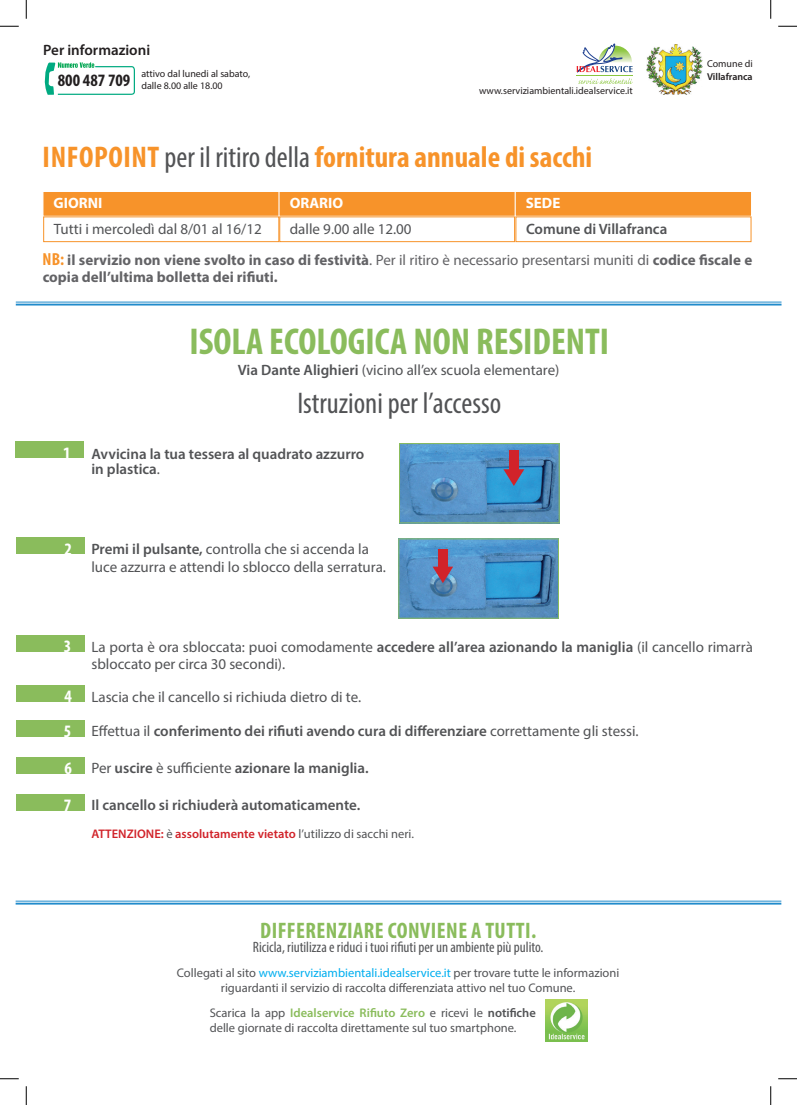
<style>
.page{position:relative;width:797px;height:1105px;background:#fff}
.page>*{position:absolute;margin:0;border:0;box-sizing:border-box;transform-origin:0 0}
.t1{font:700 condensed 37.5px "Myriad Pro";color:#8abc5c}
.t2{font:700 condensed 30px "Myriad Pro";color:#f7932a}
.t3{font:condensed 30px "Myriad Pro";color:#525355}
.t4{font:700 condensed 22.5px "Myriad Pro";letter-spacing:.02em;color:#8abc5c}
.t5{font:700 condensed 17.5px/37.1px "Myriad Pro";color:#fff;text-align:justify}
.t6{font:700 condensed 17.38px "Myriad Pro";color:#231f20}
.t7{font:15px/17.5px "Myriad Pro";color:#525355}
.t8{font:600 15px/15px "Myriad Pro";color:#525355}
.t9{font:700 15px/30.8px "Myriad Pro";color:#636366}
.t10{font:condensed 15px "Myriad Pro";color:#525355}
.t11{font:700 15px "Myriad Pro";color:#fff}
.t12{font:600 15px "Myriad Pro";color:#231f20}
.t13{font:12.5px/15px "Myriad Pro";color:#525355;text-align:center}
.t14{font:600 12.5px "Myriad Pro";color:#d1232a}
.t15{font:10px/12.5px "Myriad Pro";color:#231f20}
.t16{font:600 10px "Myriad Pro";color:#231f20}
.s1{font-weight:400;color:#525355}
.s2{font-weight:600;color:#525355}
.s3{font-stretch:condensed;font-size:17.5px;color:#f7932a}
.s4{font-weight:400}
.s5{font-weight:600}
.s6{color:#00aeef}
.s7{font-weight:600;color:#8abc5c}
</style>
<div class="page">
<svg style="left:44px;top:62px;width:91px;height:33px"></svg>
<hr style="left:576px;top:75px;width:56px;height:1px;background:#8bc63f">
<svg style="left:576px;top:44px;width:56px;height:28px"></svg>
<svg style="left:578px;top:78px;width:55px;height:6px"></svg>
<img style="left:646px;top:45px;width:56px;height:50px">
<hr style="left:16px;top:302px;width:765px;height:1px;background:#218bcb">
<hr style="left:16px;top:304px;width:765px;height:1px;background:#218bcb">
<div style="left:16px;top:441px;width:68px;height:17px;background:#8abc5c"></div>
<div style="left:16px;top:538px;width:69px;height:16px;background:#8abc5c"></div>
<div style="left:16px;top:635px;width:69px;height:17px;background:#8abc5c"></div>
<div style="left:16px;top:685px;width:69px;height:16px;background:#8abc5c"></div>
<div style="left:16px;top:720px;width:69px;height:16px;background:#8abc5c"></div>
<div style="left:16px;top:757px;width:69px;height:16px;background:#8abc5c"></div>
<div style="left:16px;top:794px;width:69px;height:16px;background:#8abc5c"></div>
<img style="left:400px;top:541px;width:157px;height:75px">
<div style="left:438px;top:549px;width:9px;height:22px;background:#d1232a"></div>
<svg style="left:432px;top:567px;width:21px;height:16px"></svg>
<div style="left:398px;top:539px;width:161px;height:79px;border:1px solid #8abc5c"></div>
<img style="left:401px;top:445px;width:156px;height:76px">
<div style="left:509px;top:450px;width:10px;height:23px;background:#d1232a"></div>
<svg style="left:503px;top:469px;width:21px;height:17px"></svg>
<div style="left:399px;top:443px;width:160px;height:80px;border:1px solid #8abc5c"></div>
<hr style="left:16px;top:901px;width:765px;height:1px;background:#218bcb">
<hr style="left:16px;top:903px;width:765px;height:1px;background:#218bcb">
<img style="left:545px;top:999px;width:42px;height:42px">
<div style="left:43px;top:191px;width:236px;height:26px;background:#f7932a;border:1px solid #fff"></div>
<div style="left:279px;top:191px;width:236px;height:26px;background:#f7932a;border:1px solid #fff"></div>
<div style="left:515px;top:191px;width:236px;height:26px;background:#f7932a;border:1px solid #fff"></div>
<div style="left:43px;top:217px;width:236px;height:25px;border:1px solid #f7932a"></div>
<div style="left:279px;top:217px;width:236px;height:25px;border:1px solid #f7932a"></div>
<div style="left:515px;top:217px;width:236px;height:25px;border:1px solid #f7932a"></div>
<svg style="left:0;top:25px;width:19px;height:2px"></svg>
<svg style="left:778px;top:25px;width:19px;height:2px"></svg>
<svg style="left:0;top:1078px;width:19px;height:1px"></svg>
<svg style="left:778px;top:1078px;width:19px;height:1px"></svg>
<svg style="left:25px;top:0;width:2px;height:19px"></svg>
<svg style="left:25px;top:1086px;width:2px;height:19px"></svg>
<svg style="left:770px;top:0;width:1px;height:19px"></svg>
<svg style="left:770px;top:1086px;width:1px;height:19px"></svg>
<p class="t12" style="left:43px;top:41px;width:108px">Per informazioni</p>
<p class="t15" style="left:141px;top:67px;width:110px">attivo dal lunedi al sabato, dalle 8.00 alle 18.00</p>
<p class="t6" style="left:58px;top:69px;width:74px">800 487 709</p>
<p class="t15" style="left:479px;top:84px;width:155px">www.serviziambientali.idealservice.it</p>
<p class="t15" style="left:707px;top:57px;width:47px">Comune di</p>
<p class="t16" style="left:707px;top:70px;width:47px">Villafranca</p>
<h2 class="t2" style="left:43px;top:138px;width:551px">INFOPOINT <span class="s1">per il ritiro della</span> fornitura annuale di sacchi</h2>
<p class="t11" style="left:54px;top:193px;width:50px">GIORNI</p>
<p class="t11" style="left:290px;top:193px;width:55px">ORARIO</p>
<p class="t11" style="left:526px;top:193px;width:36px">SEDE</p>
<p class="t7" style="left:54px;top:220px;width:209px">Tutti i mercoledì dal 8/01 al 16/12</p>
<p class="t7" style="left:290px;top:220px;width:123px">dalle 9.00 alle 12.00</p>
<p class="t9" style="left:43px;top:213px;width:711px;text-indent:483px"><span class="s2">Comune di Villafranca<br></span><span class="s3">NB:</span> il servizio non viene svolto in caso di festività<span class="s4">. Per il ritiro è necessario presentarsi muniti di</span> codice fiscale e</p>
<p class="t9" style="left:43px;top:261px;width:236px">copia dell’ultima bolletta dei rifiuti.</p>
<p class="t5" style="left:63px;top:434px;width:9px">1</p>
<h1 class="t1" style="left:189px;top:318px;width:421px">ISOLA ECOLOGICA NON RESIDENTI</h1>
<h2 class="t3" style="left:297px;top:385px;width:205px">Istruzioni per l’accesso</h2>
<p class="t7" style="left:238px;top:361px;width:323px"><span class="s5">Via Dante Alighieri</span> (vicino all’ex scuola elementare)</p>
<p class="t8" style="left:91px;top:446px;width:274px">Avvicina la tua tessera al quadrato azzurro in plastica<span class="s4">.</span></p>
<p class="t5" style="left:64px;top:530px;width:9px">2</p>
<p class="t7" style="left:91px;top:540px;width:296px"><span class="s5">Premi il pulsante,</span> controlla che si accenda la luce azzurra e attendi lo sblocco della serratura.</p>
<p class="t5" style="left:64px;top:627px;width:9px">3</p>
<p class="t7" style="left:91px;top:638px;width:663px">La porta è ora sbloccata: puoi comodamente <span class="s5">accedere all’area azionando la maniglia</span> (il cancello rimarrà sbloccato per circa 30 secondi).</p>
<p class="t5" style="left:64px;top:677px;width:9px">4</p>
<p class="t7" style="left:91px;top:687px;width:271px">Lascia che il cancello si richiuda dietro di te.</p>
<p class="t5" style="left:64px;top:712px;width:10px">5<br>6<br>7</p>
<p class="t8" style="left:91px;top:723px;width:549px"><span class="s4">Effettua il</span> conferimento dei rifiuti avendo cura di differenziare <span class="s4">correttamente gli stessi.</span></p>
<p class="t8" style="left:91px;top:760px;width:279px"><span class="s4">Per</span> uscire <span class="s4">è sufficiente</span> azionare la maniglia.</p>
<p class="t8" style="left:91px;top:797px;width:270px">Il cancello si richiuderà automaticamente.</p>
<p class="t14" style="left:91px;top:826px;width:324px">ATTENZIONE: <span class="s1">è</span> assolutamente vietato <span class="s1">l’utilizzo di sacchi neri.</span></p>
<h3 class="t4" style="left:260px;top:916px;width:277px">DIFFERENZIARE CONVIENE A TUTTI.</h3>
<p class="t10" style="left:253px;top:938px;width:292px">Ricicla, riutilizza e riduci i tuoi rifiuti per un ambiente più pulito.</p>
<p class="t13" style="left:177px;top:965px;width:444px">Collegati al sito <span class="s6">www.serviziambientali.idealservice.it</span> per trovare tutte le informazioni riguardanti il servizio di raccolta differenziata attivo nel tuo Comune.</p>
<p class="t13" style="left:210px;top:1005px;width:327px;text-align:left">Scarica la app <span class="s7">Idealservice Rifiuto Zero</span> e ricevi le <span class="s5">notifiche </span>delle giornate di raccolta direttamente sul tuo smartphone.</p>
</div>
